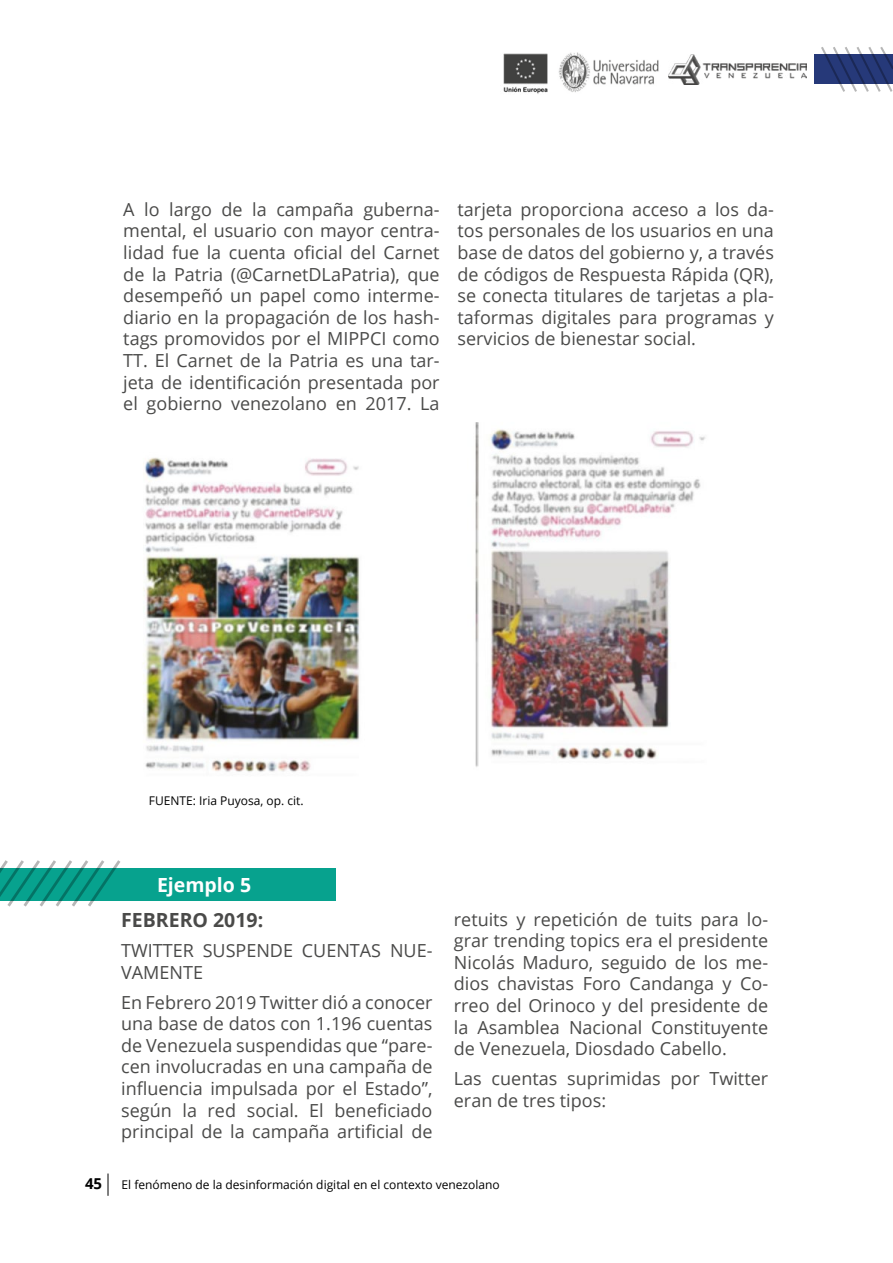
<style>
.page{position:relative;width:893px;height:1263px;background:#fff}
.page>*{position:absolute;margin:0;border:0;box-sizing:border-box;transform-origin:0 0}
.t1{font:700 19.5px "Open Sans";color:#4a4a49}
.t2{font:700 19.5px "Open Sans";color:#fff}
.t3{font:18px/21.6px "Open Sans";color:#4a4a49;text-align:justify}
.t4{font:700 15px "Open Sans";color:#000}
.t5{font:12px "Open Sans";color:#000}
</style>
<div class="page">
<div style="left:814px;top:54px;width:79px;height:29px;background:#263979"></div>
<img style="left:669px;top:54px;width:138px;height:30px">
<img style="left:558px;top:52px;width:101px;height:40px">
<img style="left:503px;top:53px;width:45px;height:41px">
<svg style="left:108px;top:1173px;width:1px;height:23px"></svg>
<svg style="left:819px;top:47px;width:74px;height:45px"></svg>
<img style="left:143px;top:422px;width:562px;height:350px">
<div style="left:0;top:868px;width:336px;height:32px;background:#07a28e"></div>
<svg style="left:0;top:860px;width:123px;height:47px"></svg>
<p class="t3" style="left:123px;top:198px;width:318px">A lo largo de la campaña guberna&shy;mental, el usuario con mayor centra&shy;lidad fue la cuenta oficial del Carnet de la Patria (@CarnetDLaPatria), que desempeñó un papel como interme&shy;diario en la propagación de los hash&shy;tags promovidos por el MIPPCI como TT. El Carnet de la Patria es una tar&shy;jeta de identificación presentada por el gobierno venezolano en 2017. La</p>
<p class="t3" style="left:458px;top:198px;width:318px">tarjeta proporciona acceso a los da&shy;tos personales de los usuarios en una base de datos del gobierno y, a través de códigos de Respuesta Rápida (QR), se conecta titulares de tarjetas a pla&shy;taformas digitales para programas y servicios de bienestar social.</p>
<p class="t5" style="left:149px;top:793px;width:156px">FUENTE: Iria Puyosa, op. cit.</p>
<p class="t2" style="left:157px;top:871px;width:96px">Ejemplo 5</p>
<p class="t1" style="left:121px;top:906px;width:144px">FEBRERO 2019:</p>
<p class="t3" style="left:121px;top:939px;width:313px">TWITTER SUSPENDE CUENTAS NUE-<br>VAMENTE</p>
<p class="t3" style="left:121px;top:991px;width:313px">En Febrero 2019 Twitter dió a conocer una base de datos con 1.196 cuentas de Venezuela suspendidas que “pare&shy;cen involucradas en una campaña de influencia impulsada por el Estado”, según la red social. El beneficiado principal de la campaña artificial de</p>
<p class="t3" style="left:454px;top:908px;width:316px">retuits y repetición de tuits para lo&shy;grar trending topics era el presidente Nicolás Maduro, seguido de los me&shy;dios chavistas Foro Candanga y Co&shy;rreo del Orinoco y del presidente de la Asamblea Nacional Constituyente de Venezuela, Diosdado Cabello.</p>
<p class="t3" style="left:454px;top:1067px;width:316px">Las cuentas suprimidas por Twitter eran de tres tipos:</p>
<p class="t4" style="left:85px;top:1173px;width:19px">45</p>
<p class="t5" style="left:122px;top:1177px;width:380px">El fenómeno de la desinformación digital en el contexto venezolano</p>
</div>
